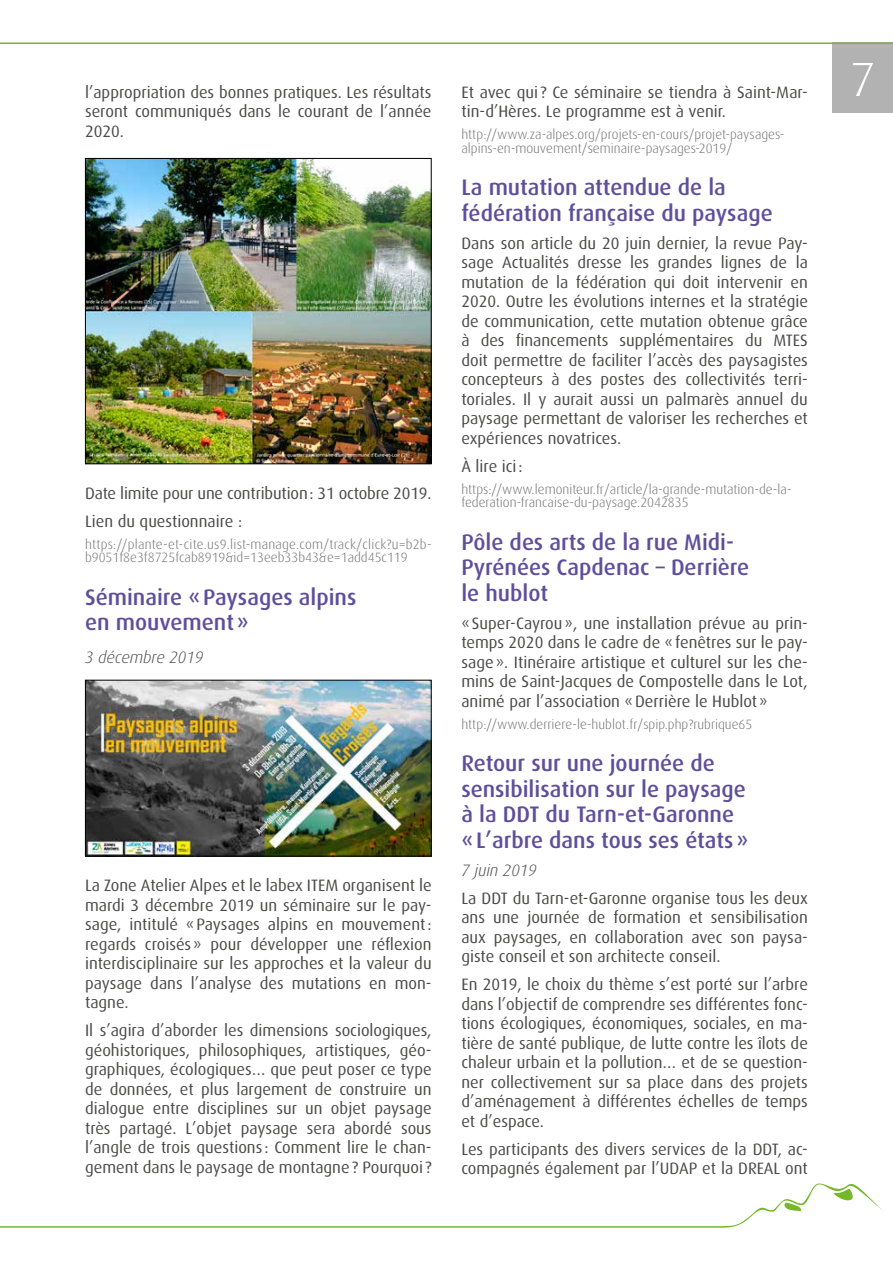
<style>
.page{position:relative;width:893px;height:1263px;background:#fff}
.page>*{position:absolute;margin:0;border:0;box-sizing:border-box;transform-origin:0 0}
.t1{font:300 48px "Dax OT";color:#fff;scale:1.05 1}
.t2{font:500 22.5px/25.5px "Dax OT";color:#5e4f9c}
.t3{font:16.5px/19.5px "Dax OT";color:#4a4a49;text-align:justify}
.t4{font:italic 300 16.5px "Dax OT";color:#4a4a49}
.t5{font:300 13.5px/13.5px "Dax OT";color:#706f6f}
</style>
<div class="page">
<div style="left:832px;top:42px;width:61px;height:71px;background:#b3b2b2"></div>
<hr style="left:0;top:42px;width:893px;height:2px;background:#76b82a">
<svg style="left:0;top:1183px;width:882px;height:45px"></svg>
<img style="left:87px;top:160px;width:343px;height:302px">
<div style="left:85px;top:158px;width:347px;height:306px;border:1px solid #000"></div>
<img style="left:87px;top:682px;width:343px;height:172px">
<div style="left:85px;top:680px;width:347px;height:176px;border:1px solid #000"></div>
<p class="t3" style="left:85px;top:82px;width:348px">l’appropriation des bonnes pratiques. Les résultats</p>
<p class="t3" style="left:85px;top:102px;width:348px">seront communiqués dans le courant de l’année<br>2020.</p>
<p class="t3" style="left:85px;top:479px;width:348px;line-height:28px">Date limite pour une contribution: 31 octobre 2019.<br>Lien du questionnaire :</p>
<p class="t5" style="left:85px;top:538px;width:348px">https://plante-et-cite.us9.list-manage.com/track/click?u=b2b&shy;b9051f8e3f8725fcab8919&amp;id=13eeb33b43&amp;e=1add45c119</p>
<h2 class="t2" style="left:85px;top:584px;width:273px">Séminaire «Paysages alpins en mouvement»</h2>
<p class="t4" style="left:85px;top:648px;width:120px">3 décembre 2019</p>
<p class="t3" style="left:85px;top:876px;width:348px">La Zone Atelier Alpes et le labex ITEM organisent le mardi 3 décembre 2019 un séminaire sur le pay&shy;sage, intitulé «Paysages alpins en mouvement: regards croisés» pour développer une réflexion interdisciplinaire sur les approches et la valeur du paysage dans l’analyse des mutations en mon&shy;tagne.</p>
<p class="t3" style="left:85px;top:1021px;width:348px">Il s’agira d’aborder les dimensions sociologiques, géohistoriques, philosophiques, artistiques, géo&shy;graphiques, écologiques… que peut poser ce type de données, et plus largement de construire un dialogue entre disciplines sur un objet paysage très partagé. L’objet paysage sera abordé sous l’angle de trois questions : Comment lire le chan&shy;gement dans le paysage de montagne? Pourquoi?</p>
<p class="t3" style="left:461px;top:82px;width:348px">Et avec qui? Ce séminaire se tiendra à Saint-Mar&shy;tin-d’Hères. Le programme est à venir.</p>
<p class="t5" style="left:461px;top:128px;width:324px">http://www.za-alpes.org/projets-en-cours/projet-paysages&shy;alpins-en-mouvement/seminaire-paysages-2019/</p>
<h2 class="t2" style="left:461px;top:175px;width:313px">La mutation attendue de la fédération française du paysage</h2>
<p class="t3" style="left:461px;top:233px;width:348px">Dans son article du 20 juin dernier, la revue Pay&shy;sage Actualités dresse les grandes lignes de la mutation de la fédération qui doit intervenir en 2020. Outre les évolutions internes et la stratégie de communication, cette mutation obtenue grâce à des financements supplémentaires du MTES doit permettre de faciliter l’accès des paysagistes concepteurs à des postes des collectivités terri&shy;toriales. Il y aurait aussi un palmarès annuel du paysage permettant de valoriser les recherches et expériences novatrices.</p>
<p class="t3" style="left:461px;top:456px;width:63px">À lire ici :</p>
<p class="t5" style="left:461px;top:482px;width:332px">https://www.lemoniteur.fr/article/la-grande-mutation-de-la&shy;federation-francaise-du-paysage.2042835</p>
<h2 class="t2" style="left:461px;top:529px;width:289px">Pôle des arts de la rue Midi-<br>Pyrénées Capdenac – Derrière le hublot</h2>
<p class="t3" style="left:461px;top:613px;width:348px">«Super-Cayrou», une installation prévue au prin&shy;temps 2020 dans le cadre de «fenêtres sur le pay&shy;sage». Itinéraire artistique et culturel sur les che&shy;mins de Saint-Jacques de Compostelle dans le Lot, animé par l’association «Derrière le Hublot»</p>
<p class="t5" style="left:461px;top:717px;width:292px">http://www.derriere-le-hublot.fr/spip.php?rubrique65</p>
<h2 class="t2" style="left:461px;top:751px;width:288px">Retour sur une journée de sensibilisation sur le paysage à la DDT du Tarn-et-Garonne «L’arbre dans tous ses états»</h2>
<p class="t4" style="left:461px;top:861px;width:77px">7 juin 2019</p>
<p class="t3" style="left:461px;top:888px;width:348px">La DDT du Tarn-et-Garonne organise tous les deux ans une journée de formation et sensibilisation aux paysages, en collaboration avec son paysa&shy;giste conseil et son architecte conseil.</p>
<p class="t3" style="left:461px;top:975px;width:348px">En 2019, le choix du thème s’est porté sur l’arbre dans l’objectif de comprendre ses différentes fonc&shy;tions écologiques, économiques, sociales, en ma&shy;tière de santé publique, de lutte contre les îlots de chaleur urbain et la pollution… et de se question&shy;ner collectivement sur sa place dans des projets d’aménagement à différentes échelles de temps et d’espace.</p>
<p class="t3" style="left:461px;top:1139px;width:348px">Les participants des divers services de la DDT, ac&shy;compagnés également par l’UDAP et la DREAL ont</p>
<h1 class="t1" style="left:850px;top:53px;width:26px">7</h1>
</div>
